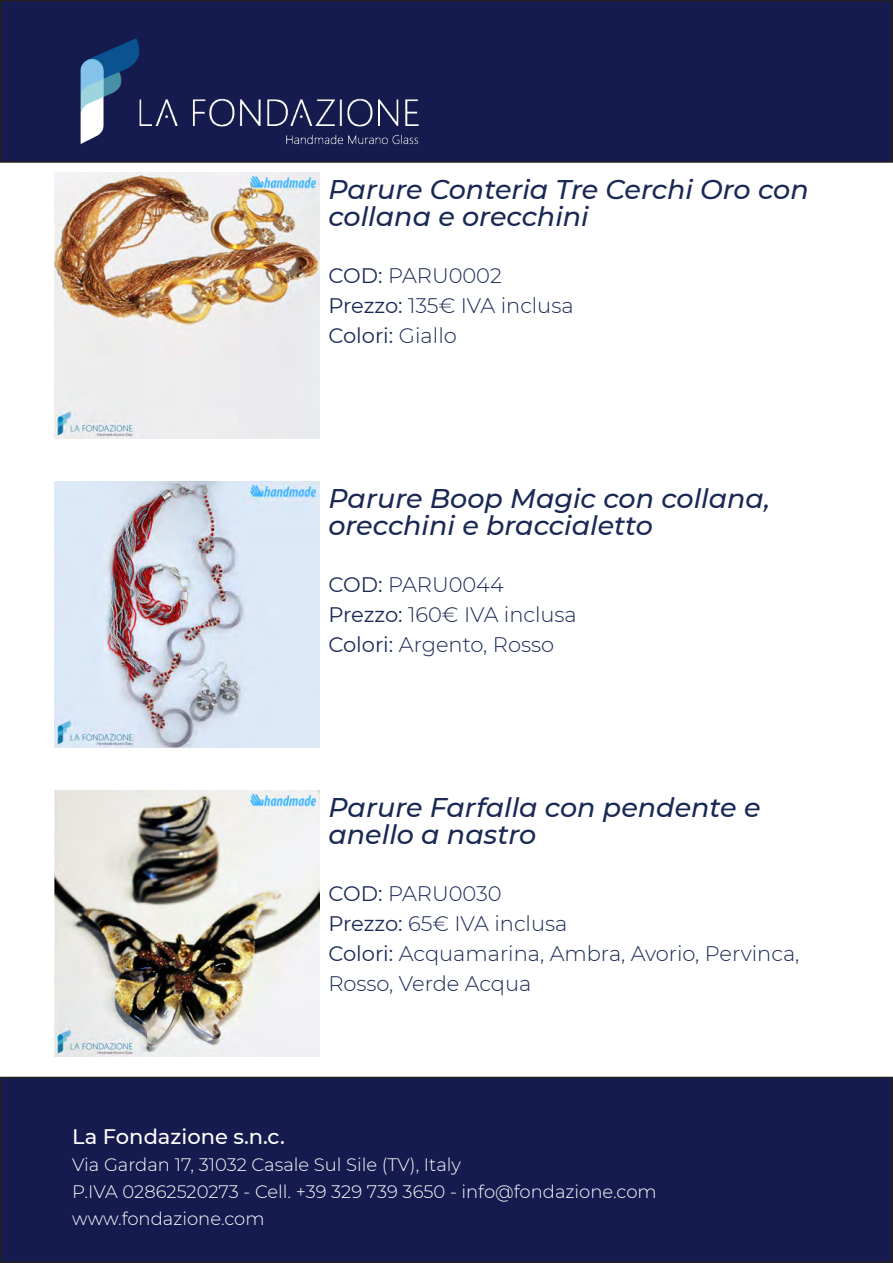
<style>
.page{position:relative;width:893px;height:1263px;background:#fff}
.page>*{position:absolute;margin:0;border:0;box-sizing:border-box;transform-origin:0 0}
.t1{font:italic 500 27px/27px "Montserrat";color:#1a2854}
.t2{font:300 21px/30px "Montserrat";color:#1a2854}
.t3{font:500 21px "Montserrat";color:#fff}
.t4{font:21px "Montserrat";color:#1a2854}
.t5{font:300 18px "Montserrat";color:#fff}
.s1{font-weight:400}
.s2{font-weight:300}
</style>
<div class="page">
<img style="left:54px;top:173px;width:266px;height:265px">
<img style="left:54px;top:482px;width:266px;height:265px">
<img style="left:54px;top:791px;width:266px;height:265px">
<div style="left:1px;top:1px;width:891px;height:161px;background:#151b4e"></div>
<div style="left:0;top:0;width:893px;height:163px;border:2px solid #231f20"></div>
<img style="left:80px;top:38px;width:339px;height:107px">
<div style="left:1px;top:1077px;width:891px;height:185px;background:#151b4e"></div>
<div style="left:0;top:1077px;width:893px;height:186px;border:2px solid #231f20"></div>
<p class="t1" style="left:328px;top:175px;width:482px">Parure Conteria Tre Cerchi Oro con collana e orecchini</p>
<p class="t2" style="left:328px;top:260px;width:175px"><span class="s1">COD:</span> PARU0002</p>
<p class="t2" style="left:328px;top:290px;width:247px"><span class="s1">Prezzo:</span> 135€ IVA inclusa</p>
<p class="t4" style="left:328px;top:321px;width:130px">Colori: <span class="s2">Giallo</span></p>
<p class="t1" style="left:328px;top:484px;width:443px">Parure Boop Magic con collana, orecchini e braccialetto</p>
<p class="t2" style="left:328px;top:569px;width:177px"><span class="s1">COD:</span> PARU0044</p>
<p class="t2" style="left:328px;top:599px;width:250px"><span class="s1">Prezzo:</span> 160€ IVA inclusa</p>
<p class="t2" style="left:328px;top:629px;width:227px"><span class="s1">Colori:</span> Argento, Rosso</p>
<p class="t1" style="left:328px;top:793px;width:434px">Parure Farfalla con pendente e anello a nastro</p>
<p class="t2" style="left:328px;top:878px;width:175px"><span class="s1">COD:</span> PARU0030</p>
<p class="t2" style="left:328px;top:908px;width:240px"><span class="s1">Prezzo:</span> 65€ IVA inclusa</p>
<p class="t2" style="left:328px;top:938px;width:473px"><span class="s1">Colori:</span> Acquamarina, Ambra, Avorio, Pervinca,<br>Rosso, Verde Acqua</p>
<p class="t3" style="left:72px;top:1122px;width:214px">La Fondazione s.n.c.</p>
<p class="t5" style="left:72px;top:1153px;width:390px">Via Gardan 17, 31032 Casale Sul Sile (TV), Italy</p>
<p class="t5" style="left:72px;top:1180px;width:586px">P.IVA 02862520273 - Cell. +39 329 739 3650 - info@fondazione.com</p>
<p class="t5" style="left:72px;top:1207px;width:194px">www.fondazione.com</p>
</div>
